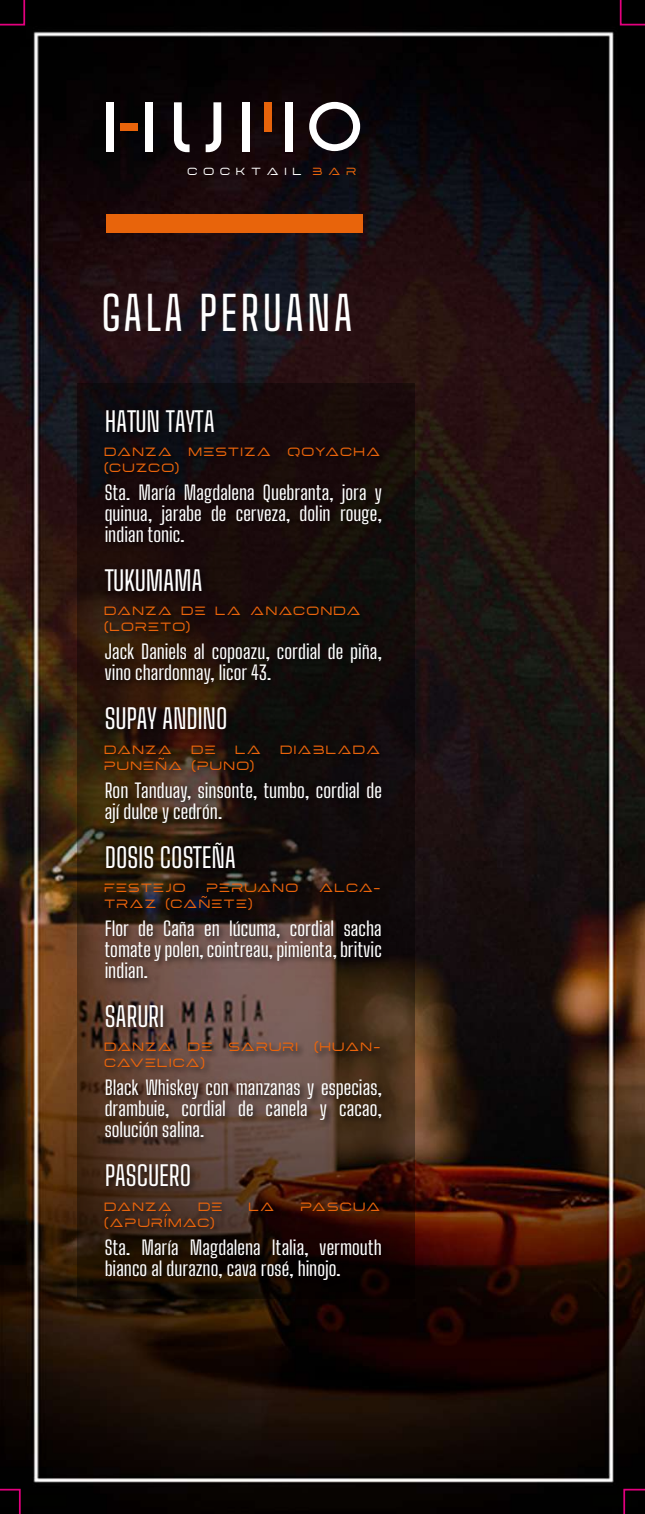
<style>
.page{position:relative;width:645px;height:1514px;background:#fff}
.page>*{position:absolute;margin:0;border:0;box-sizing:border-box;transform-origin:0 0}
.t1{font:100 46.55px "Big Shoulders Text";letter-spacing:.075em;color:#fff}
.t2{font:100 27.12px "Big Shoulders Text";color:#fff}
.t3{font:100 19.43px/21px "Big Shoulders Text";color:#fff;text-align:justify}
.t4{font:14px/15.8px "Bartomes";letter-spacing:.02em;color:#ea640b}
.t5{font:12.08px "Bartomes";letter-spacing:.4em;color:#fff}
.s1{color:#e8640b}
</style>
<div class="page">
<img style="left:0;top:0;width:645px;height:1513px">
<div style="left:106px;top:214px;width:257px;height:18px;background:#e8640b"></div>
<svg style="left:309px;top:102px;width:51px;height:49px"></svg>
<div style="left:285px;top:102px;width:8px;height:50px;background:#fff"></div>
<div style="left:242px;top:102px;width:8px;height:50px;background:#fff"></div>
<div style="left:106px;top:102px;width:7px;height:50px;background:#fff"></div>
<div style="left:145px;top:102px;width:8px;height:50px;background:#fff"></div>
<div style="left:264px;top:102px;width:8px;height:30px;background:#e8640b"></div>
<div style="left:121px;top:123px;width:17px;height:8px;background:#e8640b"></div>
<svg style="left:174px;top:102px;width:16px;height:50px"></svg>
<svg style="left:206px;top:102px;width:15px;height:50px"></svg>
<svg style="left:0;top:0;width:26px;height:26px"></svg>
<svg style="left:619px;top:0;width:26px;height:26px"></svg>
<svg style="left:622px;top:1487px;width:23px;height:26px"></svg>
<svg style="left:0;top:1487px;width:22px;height:26px"></svg>
<svg style="left:77px;top:383px;width:337px;height:915px;background:#25160e"></svg>
<img style="left:99px;top:402px;width:301px;height:894px">
<svg style="left:158px;top:757px;width:6px;height:2px"></svg>
<p class="t5" style="left:188px;top:164px;width:172px">COCKTAIL <span class="s1">BAR</span></p>
<h1 class="t1" style="left:101px;top:279px;width:252px">GALA PERUANA</h1>
<h2 class="t2" style="left:105px;top:401px;width:111px">HATUN TAYTA</h2>
<p class="t4" style="left:105px;top:443px;width:279px">DANZA MESTIZA QOYACHA (CUZCO)</p>
<p class="t3" style="left:105px;top:480px;width:279px">Sta. María Magdalena Quebranta, jora y quinua, jarabe de cerveza, dolin rouge, indian tonic.</p>
<h2 class="t2" style="left:105px;top:560px;width:99px">TUKUMAMA</h2>
<p class="t4" style="left:105px;top:602px;width:259px">DANZA DE LA ANACONDA (LORETO)</p>
<p class="t3" style="left:105px;top:640px;width:279px">Jack Daniels al copoazu, cordial de piña, vino chardonnay, licor 43.</p>
<h2 class="t2" style="left:105px;top:699px;width:124px">SUPAY ANDINO</h2>
<p class="t4" style="left:105px;top:741px;width:70px">DANZA</p>
<p class="t4" style="left:192px;top:741px;width:27px">DE</p>
<p class="t4" style="left:236px;top:741px;width:28px">LA</p>
<p class="t4" style="left:281px;top:741px;width:102px">DIABLADA</p>
<p class="t4" style="left:105px;top:756px;width:153px">PUNENA (PUNO)</p>
<p class="t3" style="left:105px;top:778px;width:279px">Ron Tanduay, sinsonte, tumbo, cordial de ají dulce y cedrón.</p>
<h2 class="t2" style="left:105px;top:837px;width:133px">DOSIS COSTEÑA</h2>
<p class="t4" style="left:105px;top:879px;width:84px">FESTEJO</p>
<p class="t4" style="left:207px;top:879px;width:94px">PERUANO</p>
<p class="t4" style="left:320px;top:879px;width:64px">ALCA-</p>
<p class="t4" style="left:105px;top:895px;width:151px">TRAZ (CANETE)</p>
<p class="t3" style="left:105px;top:916px;width:279px">Flor de Caña en lúcuma, cordial sacha tomate y polen, cointreau, pimienta, britvic indian.</p>
<h2 class="t2" style="left:105px;top:996px;width:61px">SARURI</h2>
<p class="t4" style="left:105px;top:1038px;width:279px">DANZA DE SARURI (HUAN-<br>CAVELICA)</p>
<p class="t3" style="left:105px;top:1075px;width:279px">Black Whiskey con manzanas y especias, drambuie, cordial de canela y cacao, solución salina.</p>
<h2 class="t2" style="left:105px;top:1155px;width:88px">PASCUERO</h2>
<p class="t4" style="left:105px;top:1197px;width:70px">DANZA</p>
<p class="t4" style="left:199px;top:1197px;width:27px">DE</p>
<p class="t4" style="left:249px;top:1197px;width:28px">LA</p>
<p class="t4" style="left:301px;top:1197px;width:82px">PASCUA</p>
<p class="t4" style="left:105px;top:1213px;width:113px">(APURIMAC)</p>
<p class="t3" style="left:105px;top:1235px;width:279px">Sta. María Magdalena Italia, vermouth bianco al durazno, cava rosé, hinojo.</p>
</div>
